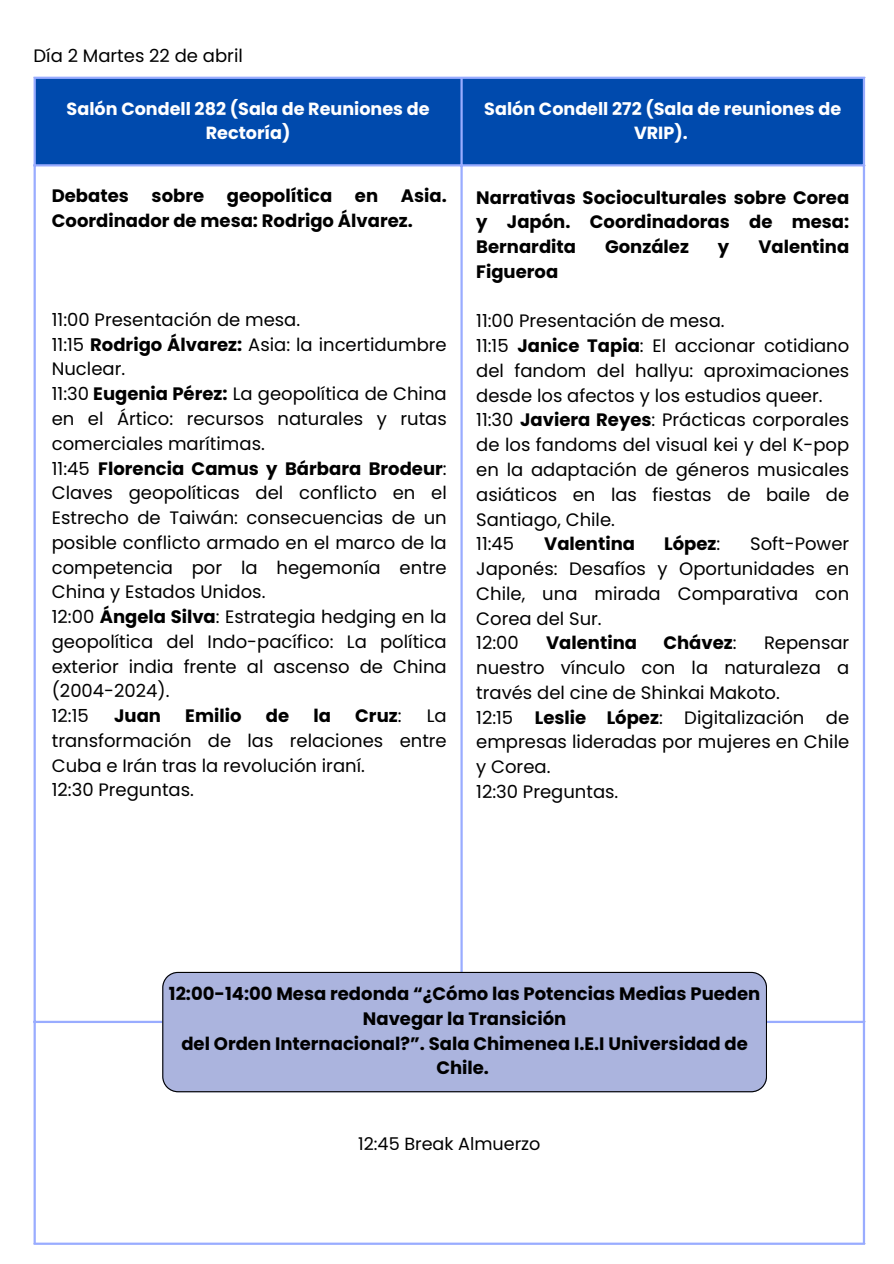
<style>
.page{position:relative;width:894px;height:1264px;background:#fff}
.page>*{position:absolute;margin:0;border:0;box-sizing:border-box;transform-origin:0 0}
.t1{font:18px/24.8px "Poppins";color:#000;text-align:justify}
.t2{font:700 18px/24.8px "Poppins";color:#000;text-align:justify}
.t3{font:700 17.55px/23.7px "Poppins";color:#fff;text-align:center}
.t4{font:17.55px "Poppins";color:#000}
.s1{font-weight:700}
.s2{font-weight:400}
</style>
<div class="page">
<div style="left:36px;top:79px;width:826px;height:85px;background:#004aad"></div>
<hr style="left:34px;top:79px;width:2px;height:1163px;background:#99acff">
<hr style="left:460px;top:79px;width:2px;height:941px;background:#99acff">
<hr style="left:862px;top:79px;width:2px;height:1163px;background:#99acff">
<hr style="left:34px;top:77px;width:830px;height:2px;background:#99acff">
<hr style="left:34px;top:164px;width:830px;height:2px;background:#99acff">
<hr style="left:34px;top:1020px;width:830px;height:3px;background:#99acff">
<hr style="left:34px;top:1242px;width:830px;height:2px;background:#99acff">
<div style="left:162px;top:971px;width:604px;height:121px;background:#abb4de"></div>
<p class="t1" style="left:34px;top:43px;width:211px">Día 2 Martes 22 de abril</p>
<p class="t3" style="left:67px;top:97px;width:364px">Salón Condell 282 (Sala de Reuniones de<br>Rectoría)</p>
<p class="t3" style="left:484px;top:97px;width:358px">Salón Condell 272 (Sala de reuniones de<br>VRIP).</p>
<p class="t2" style="left:52px;top:183px;width:79px">Debates</p>
<p class="t2" style="left:151px;top:183px;width:54px">sobre</p>
<p class="t2" style="left:227px;top:183px;width:107px">geopolítica</p>
<p class="t2" style="left:355px;top:183px;width:25px">en</p>
<p class="t2" style="left:52px;top:183px;width:396px;text-indent:349px">Asia.<br>Coordinador de mesa: Rodrigo Álvarez.</p>
<p class="t1" style="left:52px;top:307px;width:250px">11:00 Presentación de mesa.</p>
<p class="t1" style="left:52px;top:332px;width:396px">11:15 <span class="s1">Rodrigo Álvarez:</span> Asia: la incertidumbre<br>Nuclear.</p>
<p class="t1" style="left:52px;top:381px;width:396px">11:30 <span class="s1">Eugenia Pérez:</span> La geopolítica de China en el Ártico: recursos naturales y rutas comerciales marítimas.</p>
<p class="t1" style="left:52px;top:456px;width:396px">11:45 <span class="s1">Florencia Camus y Bárbara Brodeur</span>:<br>Claves geopolíticas del conflicto en el Estrecho de Taiwán: consecuencias de un posible conflicto armado en el marco de la competencia por la hegemonía entre China y Estados Unidos.</p>
<p class="t1" style="left:52px;top:604px;width:396px">12:00 <span class="s1">Ángela Silva</span>: Estrategia hedging en la geopolítica del Indo-pacífico: La política exterior india frente al ascenso de China (2004-2024).</p>
<p class="t1" style="left:52px;top:703px;width:39px">12:15</p>
<p class="t2" style="left:114px;top:703px;width:48px">Juan</p>
<p class="t2" style="left:185px;top:703px;width:58px">Emilio</p>
<p class="t2" style="left:266px;top:703px;width:25px">de</p>
<p class="t2" style="left:313px;top:703px;width:19px">la</p>
<p class="t2" style="left:355px;top:703px;width:48px">Cruz<span class="s2">:</span></p>
<p class="t1" style="left:52px;top:703px;width:396px;text-indent:375px">La transformación de las relaciones entre Cuba e Irán tras la revolución iraní.</p>
<h1 class="t1" style="left:52px;top:777px;width:144px">12:30 Preguntas.</h1>
<p class="t2" style="left:476px;top:185px;width:374px">Narrativas Socioculturales sobre Corea y Japón. Coordinadoras de mesa:<br>Bernardita</p>
<p class="t2" style="left:605px;top:234px;width:85px">González</p>
<p class="t2" style="left:717px;top:234px;width:13px">y</p>
<p class="t2" style="left:758px;top:234px;width:92px">Valentina</p>
<p class="t2" style="left:476px;top:259px;width:83px">Figueroa</p>
<p class="t1" style="left:476px;top:309px;width:250px">11:00 Presentación de mesa.</p>
<p class="t1" style="left:476px;top:333px;width:374px">11:15 <span class="s1">Janice Tapia</span>: El accionar cotidiano del fandom del hallyu: aproximaciones desde los afectos y los estudios queer.</p>
<p class="t1" style="left:476px;top:408px;width:374px">11:30 <span class="s1">Javiera Reyes</span>: Prácticas corporales de los fandoms del visual kei y del K-pop en la adaptación de géneros musicales asiáticos en las fiestas de baile de Santiago, Chile.</p>
<p class="t1" style="left:476px;top:531px;width:39px">11:45</p>
<p class="t2" style="left:544px;top:531px;width:92px">Valentina</p>
<p class="t2" style="left:664px;top:531px;width:58px">López<span class="s2">:</span></p>
<p class="t1" style="left:476px;top:531px;width:374px;text-indent:274px">Soft-Power Japonés: Desafíos y Oportunidades en Chile, una mirada Comparativa con Corea del Sur.</p>
<p class="t1" style="left:476px;top:630px;width:44px">12:00</p>
<p class="t2" style="left:546px;top:630px;width:92px">Valentina</p>
<p class="t2" style="left:663px;top:630px;width:75px">Chávez<span class="s2">:</span></p>
<p class="t1" style="left:476px;top:630px;width:374px;text-indent:288px">Repensar nuestro vínculo con la naturaleza a través del cine de Shinkai Makoto.</p>
<p class="t1" style="left:476px;top:705px;width:374px">12:15 <span class="s1">Leslie López</span>: Digitalización de empresas lideradas por mujeres en Chile y Corea.</p>
<p class="t1" style="left:476px;top:779px;width:144px">12:30 Preguntas.</p>
<h1 class="t2" style="left:169px;top:981px;width:592px;text-align:center">12:00-14:00 Mesa redonda “¿Cómo las Potencias Medias Pueden Navegar la Transición<br>del Orden Internacional?”. Sala Chimenea I.E.I Universidad de Chile.</h1>
<p class="t4" style="left:358px;top:1131px;width:184px">12:45 Break Almuerzo</p>
</div>
